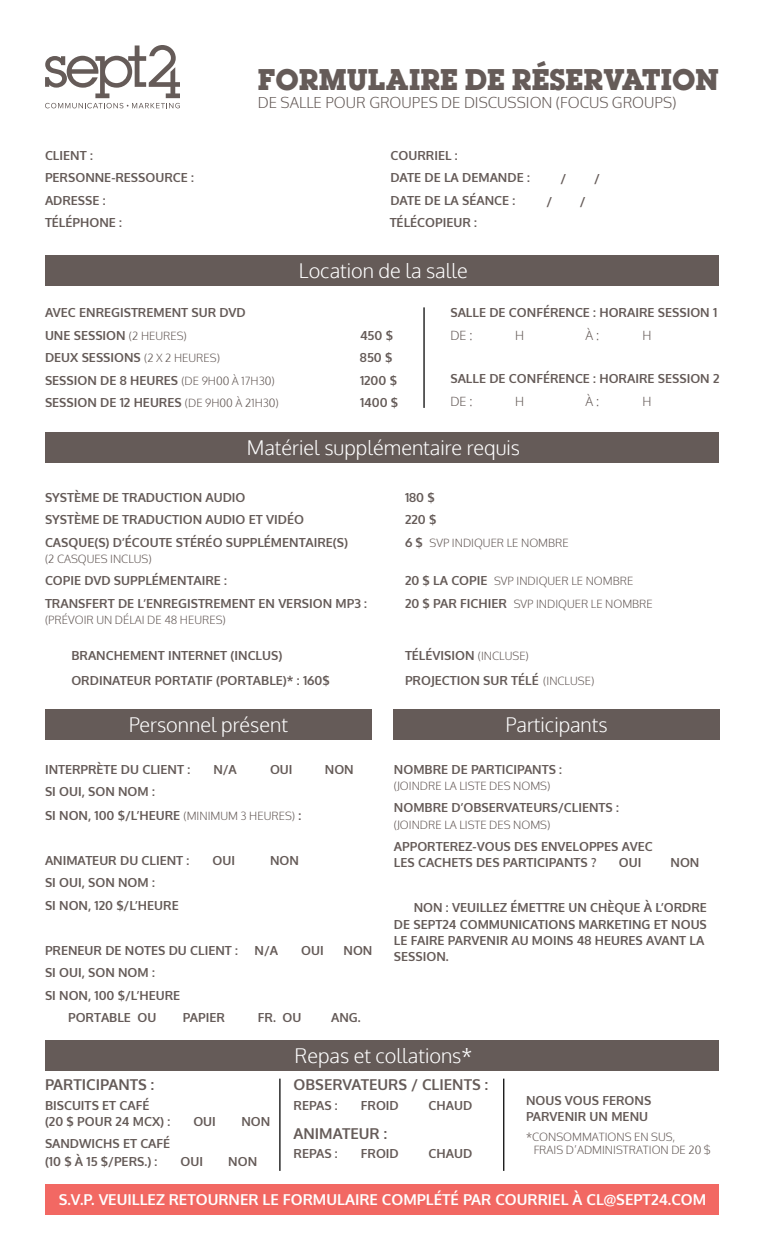
<style>
.page{position:relative;width:765px;height:1260px;background:#fff}
.page>*{position:absolute;margin:0;border:0;box-sizing:border-box;transform-origin:0 0}
.t1{font:700 26.25px "Lubalin";color:#655b58}
.t2{font:300 20px "Oxygen";color:#fff}
.t3{font:700 15px "Oxygen";color:#fff}
.t4{font:700 15px "Oxygen";color:#655b58}
.t5{font:300 15px "Oxygen";color:#655b58}
.t6{font:700 12.5px/16.2px "Oxygen";color:#655b58}
.t7{font:300 12.5px "Oxygen";color:#655b58}
.t8{font:300 11.25px/12.5px "Oxygen";color:#655b58}
.s1{font-weight:300;font-size:11.25px}
.s2{font-weight:700;font-size:12.5px}
</style>
<div class="page">
<div style="left:46px;top:255px;width:673px;height:31px;background:#655b58"></div>
<div style="left:46px;top:432px;width:673px;height:31px;background:#655b58"></div>
<div style="left:46px;top:1040px;width:673px;height:30px;background:#655b58"></div>
<div style="left:46px;top:1184px;width:673px;height:31px;background:#f26863"></div>
<div style="left:46px;top:709px;width:326px;height:31px;background:#655b58"></div>
<div style="left:394px;top:709px;width:326px;height:31px;background:#655b58"></div>
<svg style="left:45px;top:45px;width:135px;height:63px"></svg>
<hr style="left:423px;top:307px;width:2px;height:101px;background:#000">
<hr style="left:279px;top:1079px;width:2px;height:92px;background:#000">
<hr style="left:503px;top:1079px;width:1px;height:92px;background:#000">
<p class="t6" style="left:45px;top:147px;width:49px">CLIENT :</p>
<p class="t6" style="left:45px;top:170px;width:150px">PERSONNE-RESSOURCE :</p>
<p class="t6" style="left:45px;top:189px;width:78px;line-height:22.5px">ADRESSE :<br>TÉLÉPHONE :</p>
<p class="t1" style="left:258px;top:61px;width:463px">FORMULAIRE DE RÉSERVATION</p>
<p class="t5" style="left:258px;top:94px;width:420px">DE SALLE POUR GROUPES DE DISCUSSION (FOCUS GROUPS)</p>
<p class="t6" style="left:391px;top:147px;width:69px">COURRIEL :</p>
<p class="t6" style="left:391px;top:167px;width:141px;line-height:22.5px">DATE DE LA DEMANDE :<br>DATE DE LA SÉANCE :</p>
<p class="t6" style="left:390px;top:215px;width:89px">TÉLÉCOPIEUR :</p>
<p class="t2" style="left:299px;top:259px;width:170px">Location de la salle</p>
<p class="t6" style="left:546px;top:193px;width:7px">/</p>
<p class="t6" style="left:561px;top:171px;width:7px">/</p>
<p class="t6" style="left:580px;top:193px;width:7px">/</p>
<p class="t6" style="left:594px;top:171px;width:7px">/</p>
<p class="t6" style="left:45px;top:305px;width:202px">AVEC ENREGISTREMENT SUR DVD</p>
<p class="t6" style="left:45px;top:327px;width:143px">UNE SESSION <span class="s1">(2 HEURES)</span></p>
<p class="t6" style="left:360px;top:327px;width:35px">450 $</p>
<p class="t6" style="left:45px;top:350px;width:176px">DEUX SESSIONS <span class="s1">(2 X 2 HEURES)</span></p>
<p class="t6" style="left:360px;top:350px;width:34px">850 $</p>
<p class="t6" style="left:45px;top:372px;width:231px">SESSION DE 8 HEURES <span class="s1">(DE 9H00 À 17H30)</span></p>
<p class="t6" style="left:360px;top:372px;width:39px">1200 $</p>
<p class="t6" style="left:45px;top:395px;width:235px">SESSION DE 12 HEURES <span class="s1">(DE 9H00 À 21H30)</span></p>
<p class="t6" style="left:360px;top:395px;width:40px">1400 $</p>
<p class="t6" style="left:450px;top:305px;width:268px">SALLE DE CONFÉRENCE : HORAIRE SESSION 1</p>
<p class="t7" style="left:450px;top:327px;width:24px">DE :</p>
<p class="t7" style="left:585px;top:327px;width:15px">À :</p>
<p class="t6" style="left:450px;top:371px;width:271px">SALLE DE CONFÉRENCE : HORAIRE SESSION 2</p>
<p class="t7" style="left:450px;top:394px;width:24px">DE :</p>
<p class="t7" style="left:585px;top:394px;width:15px">À :</p>
<p class="t7" style="left:515px;top:327px;width:11px">H</p>
<p class="t7" style="left:643px;top:327px;width:10px">H</p>
<p class="t7" style="left:515px;top:394px;width:11px">H</p>
<p class="t7" style="left:643px;top:394px;width:10px">H</p>
<p class="t2" style="left:247px;top:435px;width:275px">Matériel supplémentaire requis</p>
<p class="t6" style="left:45px;top:489px;width:202px">SYSTÈME DE TRADUCTION AUDIO</p>
<p class="t6" style="left:405px;top:489px;width:31px">180 $</p>
<p class="t6" style="left:45px;top:512px;width:261px">SYSTÈME DE TRADUCTION AUDIO ET VIDÉO</p>
<p class="t6" style="left:405px;top:512px;width:33px">220 $</p>
<p class="t6" style="left:45px;top:534px;width:305px">CASQUE(S) D’ÉCOUTE STÉRÉO SUPPLÉMENTAIRE(S)</p>
<p class="t8" style="left:405px;top:537px;width:165px"><span class="s2">6 $</span> SVP INDIQUER LE NOMBRE</p>
<p class="t8" style="left:45px;top:553px;width:108px">(2 CASQUES INCLUS)</p>
<p class="t6" style="left:45px;top:573px;width:184px">COPIE DVD SUPPLÉMENTAIRE :</p>
<p class="t8" style="left:405px;top:575px;width:230px"><span class="s2">20 $ LA COPIE</span> SVP INDIQUER LE NOMBRE</p>
<p class="t6" style="left:45px;top:596px;width:324px">TRANSFERT DE L’ENREGISTREMENT EN VERSION MP3 :</p>
<p class="t8" style="left:405px;top:598px;width:249px"><span class="s2">20 $ PAR FICHIER</span> SVP INDIQUER LE NOMBRE</p>
<p class="t8" style="left:45px;top:614px;width:182px">(PRÉVOIR UN DÉLAI DE 48 HEURES)</p>
<p class="t6" style="left:71px;top:648px;width:212px">BRANCHEMENT INTERNET (INCLUS)</p>
<p class="t6" style="left:405px;top:648px;width:125px">TÉLÉVISION <span class="s1">(INCLUSE)</span></p>
<p class="t6" style="left:71px;top:673px;width:260px">ORDINATEUR PORTATIF (PORTABLE)* : 160$</p>
<p class="t6" style="left:405px;top:673px;width:191px">PROJECTION SUR TÉLÉ <span class="s1">(INCLUSE)</span></p>
<p class="t2" style="left:129px;top:712px;width:161px">Personnel présent</p>
<p class="t6" style="left:45px;top:761px;width:147px">INTERPRÈTE DU CLIENT :</p>
<p class="t6" style="left:213px;top:761px;width:25px">N/A</p>
<p class="t6" style="left:270px;top:761px;width:24px">OUI</p>
<p class="t6" style="left:325px;top:761px;width:30px">NON</p>
<p class="t6" style="left:45px;top:784px;width:111px">SI OUI, SON NOM :</p>
<p class="t6" style="left:45px;top:807px;width:258px">SI NON, 100 $/L’HEURE <span class="s1">(MINIMUM 3 HEURES)</span> :</p>
<p class="t6" style="left:45px;top:852px;width:146px">ANIMATEUR DU CLIENT :</p>
<p class="t6" style="left:213px;top:852px;width:24px">OUI</p>
<p class="t6" style="left:270px;top:852px;width:30px">NON</p>
<p class="t6" style="left:45px;top:875px;width:111px">SI OUI, SON NOM :</p>
<p class="t6" style="left:45px;top:897px;width:135px">SI NON, 120 $/L’HEURE</p>
<p class="t6" style="left:45px;top:942px;width:195px">PRENEUR DE NOTES DU CLIENT :</p>
<p class="t6" style="left:255px;top:942px;width:25px">N/A</p>
<p class="t6" style="left:301px;top:942px;width:24px">OUI</p>
<p class="t6" style="left:344px;top:942px;width:30px">NON</p>
<p class="t6" style="left:45px;top:965px;width:111px">SI OUI, SON NOM :</p>
<p class="t6" style="left:45px;top:984px;width:137px;line-height:22.5px;text-align:center">SI NON, 100 $/L’HEURE<br>PORTABLE OU</p>
<p class="t6" style="left:183px;top:1010px;width:44px">PAPIER</p>
<p class="t6" style="left:258px;top:1010px;width:45px">FR. OU</p>
<p class="t6" style="left:331px;top:1010px;width:31px">ANG.</p>
<p class="t2" style="left:506px;top:712px;width:104px">Participants</p>
<p class="t6" style="left:394px;top:761px;width:170px">NOMBRE DE PARTICIPANTS :</p>
<p class="t8" style="left:394px;top:780px;width:158px">(JOINDRE LA LISTE DES NOMS)</p>
<p class="t6" style="left:394px;top:800px;width:227px">NOMBRE D’OBSERVATEURS/CLIENTS :</p>
<p class="t8" style="left:394px;top:819px;width:158px">(JOINDRE LA LISTE DES NOMS)</p>
<p class="t6" style="left:394px;top:839px;width:260px">APPORTEREZ-VOUS DES ENVELOPPES AVEC<br>LES CACHETS DES PARTICIPANTS ?</p>
<p class="t6" style="left:619px;top:855px;width:24px">OUI</p>
<p class="t6" style="left:671px;top:855px;width:30px">NON</p>
<p class="t6" style="left:394px;top:900px;width:315px;text-indent:20px">NON : VEUILLEZ ÉMETTRE UN CHÈQUE À L’ORDRE DE SEPT24 COMMUNICATIONS MARKETING ET NOUS LE FAIRE PARVENIR AU MOINS 48 HEURES AVANT LA SESSION.</p>
<p class="t2" style="left:294px;top:1043px;width:179px">Repas et collations*</p>
<p class="t4" style="left:45px;top:1075px;width:111px">PARTICIPANTS :</p>
<p class="t4" style="left:294px;top:1075px;width:196px">OBSERVATEURS / CLIENTS :</p>
<p class="t4" style="left:294px;top:1124px;width:95px">ANIMATEUR :</p>
<p class="t6" style="left:294px;top:1097px;width:46px">REPAS :</p>
<p class="t6" style="left:361px;top:1097px;width:40px">FROID</p>
<p class="t6" style="left:429px;top:1097px;width:45px">CHAUD</p>
<p class="t6" style="left:526px;top:1093px;width:127px">NOUS VOUS FERONS<br>PARVENIR UN MENU</p>
<p class="t8" style="left:534px;top:1132px;width:179px;text-indent:-8px">*CONSOMMATIONS EN SUS,<br>FRAIS D’ADMINISTRATION DE 20 $</p>
<p class="t6" style="left:45px;top:1097px;width:127px">BISCUITS ET CAFÉ (20 $ POUR 24 MCX) :</p>
<p class="t6" style="left:193px;top:1113px;width:24px">OUI</p>
<p class="t6" style="left:241px;top:1113px;width:30px">NON</p>
<p class="t6" style="left:45px;top:1135px;width:127px;line-height:17.5px">SANDWICHS ET CAFÉ (10 $ À 15 $/PERS.) :</p>
<p class="t6" style="left:294px;top:1146px;width:46px">REPAS :</p>
<p class="t6" style="left:361px;top:1146px;width:40px">FROID</p>
<p class="t6" style="left:429px;top:1146px;width:45px">CHAUD</p>
<p class="t6" style="left:181px;top:1153px;width:24px">OUI</p>
<p class="t6" style="left:228px;top:1153px;width:30px">NON</p>
<p class="t3" style="left:59px;top:1190px;width:649px">S.V.P. VEUILLEZ RETOURNER LE FORMULAIRE COMPLÉTÉ PAR COURRIEL À CL@SEPT24.COM</p>
</div>
